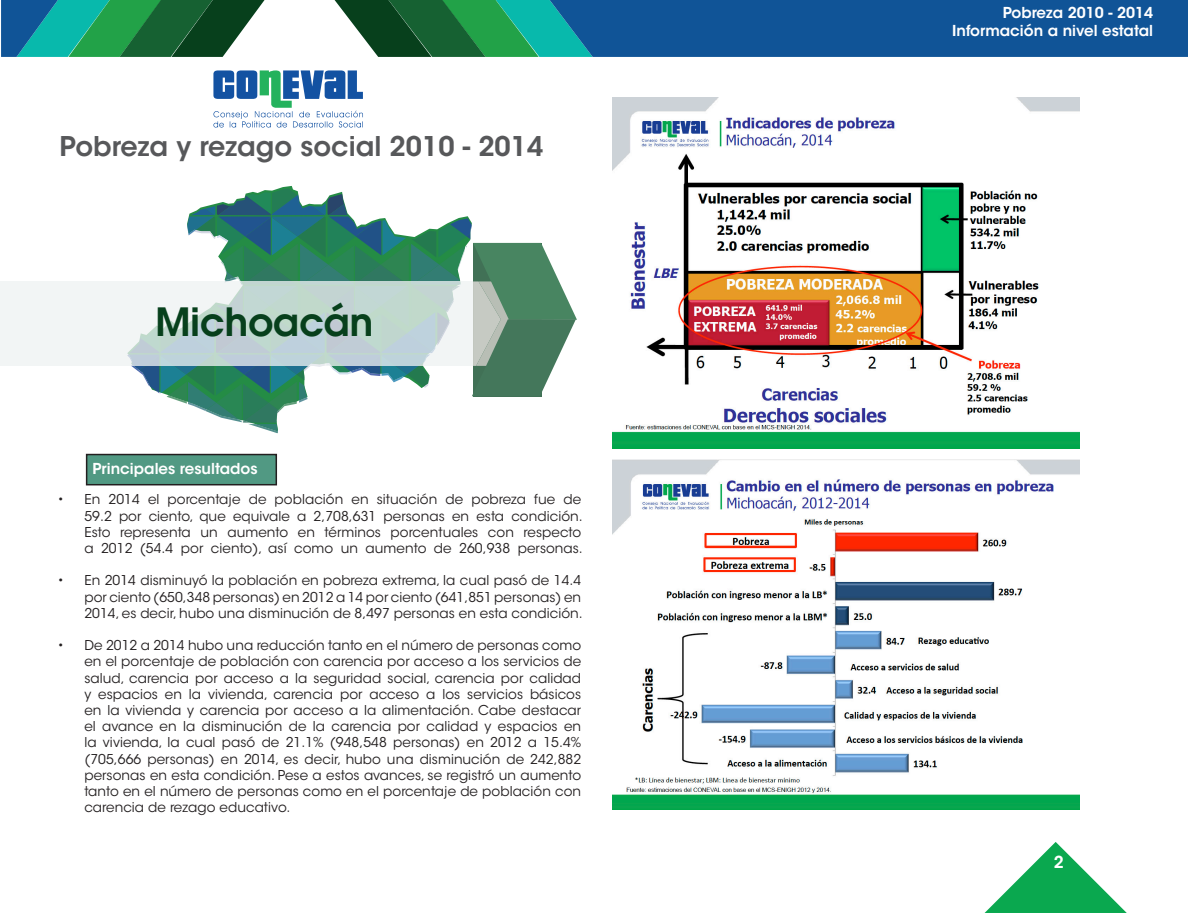
<style>
.page{position:relative;width:1188px;height:918px;background:#fff}
.page>*{position:absolute;margin:0;border:0;box-sizing:border-box;transform-origin:0 0}
.t1{font:600 39px "Avant Garde";color:#07401c}
.t2{font:600 27px "ITC Avant Garde Std";color:#57585a}
.t3{font:600 16.5px "ITC Avant Garde Std";color:#fff}
.t4{font:600 15px/18px "ITC Avant Garde Std";color:#fff;text-align:right}
.t5{font:13.5px/16.2px "ITC Avant Garde Std";letter-spacing:.005em;color:#231f20;text-align:justify}
</style>
<div class="page">
<svg style="left:1px;top:0;width:264px;height:57px;background:#258368"></svg>
<svg style="left:335px;top:0;width:853px;height:57px;background:#166388"></svg>
<svg style="left:213px;top:70px;width:150px;height:58px"></svg>
<div style="left:0;top:281px;width:473px;height:85px;background:#eff2f3"></div>
<svg style="left:127px;top:189px;width:450px;height:244px"></svg>
<svg style="left:985px;top:842px;width:142px;height:71px"></svg>
<img style="left:612px;top:98px;width:468px;height:350px">
<img style="left:612px;top:459px;width:468px;height:350px">
<div style="left:87px;top:455px;width:189px;height:30px;background:#519983"></div>
<div style="left:86px;top:454px;width:191px;height:31px;border:2px solid #231f20"></div>
<p class="t2" style="left:60px;top:129px;width:485px">Pobreza y rezago social 2010 - 2014</p>
<h1 class="t1" style="left:156px;top:295px;width:219px">Michoacán</h1>
<p class="t4" style="left:93px;top:460px;width:167px">Principales resultados</p>
<p class="t5" style="left:84px;top:492px;width:500px;text-indent:-27px">• En 2014 el porcentaje de población en situación de pobreza fue de 59.2 por ciento, que equivale a 2,708,631 personas en esta condición.<br>Esto representa un aumento en términos porcentuales con respecto a 2012 (54.4 por ciento), así como un aumento de 260,938 personas.</p>
<p class="t5" style="left:84px;top:573px;width:500px;text-align:left;text-indent:-27px">• En 2014 disminuyó la población en pobreza extrema, la cual pasó de 14.4 por ciento (650,348 personas) en 2012 a 14 por ciento (641,851 personas) en<br>2014, es decir, hubo una disminución de 8,497 personas en esta condición.</p>
<p class="t5" style="left:84px;top:637px;width:498px;text-indent:-27px">• De 2012 a 2014 hubo una reducción tanto en el número de personas como en el porcentaje de población con carencia por acceso a los servicios de salud, carencia por acceso a la seguridad social, carencia por calidad y espacios en la vivienda, carencia por acceso a los servicios básicos en la vivienda y carencia por acceso a la alimentación. Cabe destacar el avance en la disminución de la carencia por calidad y espacios en la vivienda, la cual pasó de 21.1% (948,548 personas) en 2012 a 15.4% (705,666 personas) en 2014, es decir, hubo una disminución de 242,882 personas en esta condición. Pese a estos avances, se registró un aumento tanto en el número de personas como en el porcentaje de población con carencia de rezago educativo.</p>
<p class="t4" style="left:952px;top:4px;width:202px">Pobreza 2010 - 2014<br>Información a nivel estatal</p>
<p class="t3" style="left:1054px;top:852px;width:11px">2</p>
</div>
